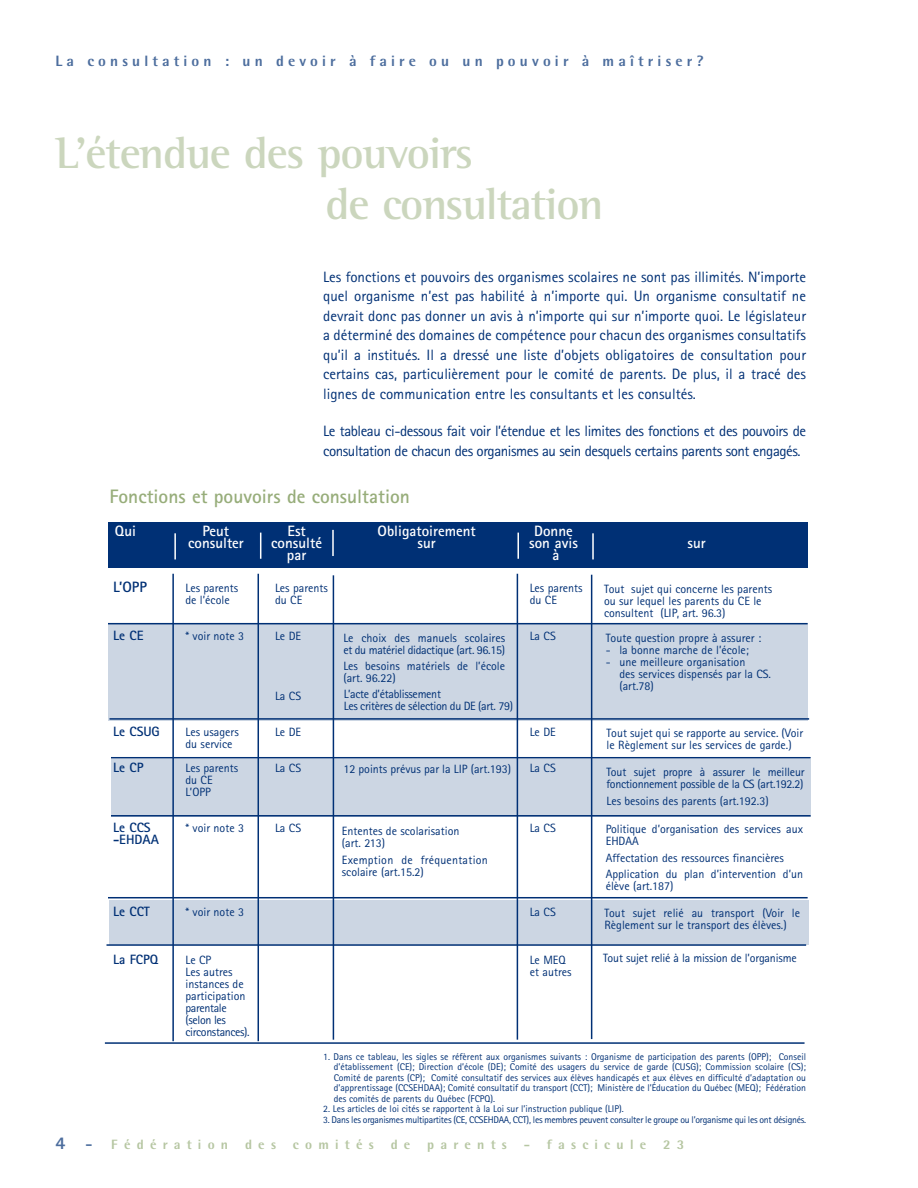
<style>
.page{position:relative;width:918px;height:1188px;background:#fff}
.page>*{position:absolute;margin:0;border:0;box-sizing:border-box;transform-origin:0 0}
.t1{font:700 45px/51px "Rotis Semi Serif";letter-spacing:-.03em;color:#cbd6bd}
.t2{font:700 19.5px "Rotis Sans Serif";color:#97ad7a}
.t3{font:15px/19.5px "Rotis Sans Serif";letter-spacing:-.03em;color:#003075;text-align:justify}
.t4{font:700 15px "Rotis Sans Serif";color:#fff}
.t5{font:800 15px "Rotis Semi Sans";letter-spacing:.28em;color:#4d6e9e}
.t6{font:700 15px "Rotis Sans Serif";color:#003075}
.t7{font:800 13.5px "Rotis Semi Sans";letter-spacing:.46em;color:#b6c6a2}
.t8{font:700 13.5px "Rotis Sans Serif";color:#003075}
.t9{font:12px/12px "Rotis Sans Serif";color:#003075}
.t10{font:12px/12px "Rotis Sans Serif";letter-spacing:-.025em;color:#003075}
.t11{font:12px/12px "Rotis Sans Serif";letter-spacing:-.03em;color:#003075}
.t12{font:12px/12px "Rotis Sans Serif";letter-spacing:.02em;color:#003075}
.t13{font:9.75px/10.5px "Rotis Sans Serif";color:#003075;text-align:justify}
.t14{font:9.75px "Rotis Sans Serif";letter-spacing:-.025em;color:#003075}
.s1{font-size:18px;color:#4d6e9e}
.s2{font-size:15px;color:#4d6e9e}
</style>
<div class="page">
<div style="left:111px;top:760px;width:700px;height:57px;background:#ccd6e3"></div>
<div style="left:110px;top:900px;width:699px;height:45px;background:#ccd6e3"></div>
<div style="left:108px;top:624px;width:700px;height:97px;background:#ccd6e3"></div>
<div style="left:108px;top:522px;width:700px;height:45px;background:#003075"></div>
<hr style="left:108px;top:623px;width:700px;height:1px;background:#003075">
<hr style="left:110px;top:718px;width:699px;height:2px;background:#003075">
<hr style="left:111px;top:757px;width:700px;height:1px;background:#003075">
<hr style="left:111px;top:815px;width:700px;height:2px;background:#003075">
<hr style="left:108px;top:897px;width:700px;height:1px;background:#003075">
<hr style="left:106px;top:944px;width:700px;height:2px;background:#003075">
<hr style="left:592px;top:533px;width:2px;height:26px;background:#fff">
<hr style="left:517px;top:533px;width:2px;height:26px;background:#fff">
<hr style="left:332px;top:530px;width:2px;height:26px;background:#fff">
<svg style="left:260px;top:533px;width:1px;height:26px"></svg>
<hr style="left:174px;top:533px;width:2px;height:26px;background:#fff">
<hr style="left:105px;top:1042px;width:700px;height:2px;background:#003075">
<hr style="left:591px;top:575px;width:1px;height:464px;background:#003075">
<hr style="left:517px;top:574px;width:1px;height:466px;background:#003075">
<hr style="left:333px;top:575px;width:1px;height:465px;background:#003075">
<hr style="left:258px;top:574px;width:1px;height:467px;background:#003075">
<hr style="left:172px;top:574px;width:2px;height:467px;background:#003075">
<p class="t5" style="left:56px;top:55px;width:649px">La consultation : un devoir à faire ou un pouvoir à maîtriser?</p>
<h1 class="t1" style="left:326px;top:132px;width:280px;text-indent:-270px">L’étendue des pouvoirs<br>de consultation</h1>
<p class="t3" style="left:323px;top:269px;width:485px">Les fonctions et pouvoirs des organismes scolaires ne sont pas illimités. N’importe quel organisme n’est pas habilité à n’importe qui. Un organisme consultatif ne devrait donc pas donner un avis à n’importe qui sur n’importe quoi. Le législateur a déterminé des domaines de compétence pour chacun des organismes consultatifs qu’il a institués. Il a dressé une liste d’objets obligatoires de consultation pour certains cas, particulièrement pour le comité de parents. De plus, il a tracé des lignes de communication entre les consultants et les consultés.</p>
<p class="t3" style="left:323px;top:423px;width:485px">Le tableau ci-dessous fait voir l’étendue et les limites des fonctions et des pouvoirs de consultation de chacun des organismes au sein desquels certains parents sont engagés.</p>
<h2 class="t2" style="left:110px;top:489px;width:302px">Fonctions et pouvoirs de consultation</h2>
<p class="t4" style="left:115px;top:526px;width:23px">Qui</p>
<p class="t4" style="left:203px;top:526px;width:28px">Peut</p>
<p class="t4" style="left:288px;top:526px;width:20px">Est</p>
<p class="t4" style="left:378px;top:526px;width:100px">Obligatoirement</p>
<p class="t4" style="left:534px;top:526px;width:40px">Donne</p>
<p class="t4" style="left:188px;top:538px;width:57px">consulter</p>
<p class="t4" style="left:271px;top:538px;width:52px">consulté</p>
<p class="t4" style="left:418px;top:538px;width:20px">sur</p>
<p class="t4" style="left:529px;top:538px;width:50px">son avis</p>
<p class="t4" style="left:688px;top:538px;width:20px">sur</p>
<p class="t4" style="left:287px;top:550px;width:21px">par</p>
<p class="t4" style="left:553px;top:550px;width:8px">à</p>
<p class="t6" style="left:113px;top:582px;width:35px">L’OPP</p>
<p class="t9" style="left:185px;top:584px;width:54px">Les parents</p>
<p class="t9" style="left:275px;top:584px;width:54px">Les parents</p>
<p class="t9" style="left:530px;top:584px;width:54px">Les parents</p>
<p class="t9" style="left:185px;top:596px;width:46px">de l’école</p>
<p class="t9" style="left:275px;top:596px;width:29px">du CE</p>
<p class="t9" style="left:530px;top:596px;width:29px">du CE</p>
<p class="t8" style="left:113px;top:631px;width:32px">Le CE</p>
<p class="t9" style="left:185px;top:632px;width:60px">* voir note 3</p>
<p class="t9" style="left:275px;top:632px;width:28px">Le DE</p>
<p class="t9" style="left:530px;top:632px;width:28px">La CS</p>
<p class="t9" style="left:604px;top:584px;width:170px">Tout sujet qui concerne les parents ou sur lequel les parents du CE le consultent (LIP, art. 96.3)</p>
<p class="t9" style="left:606px;top:633px;width:157px">Toute question propre à assurer :</p>
<p class="t9" style="left:606px;top:645px;width:145px">- la bonne marche de l’école;</p>
<p class="t9" style="left:619px;top:657px;width:153px;text-indent:-13px">- une meilleure organisation<br>des services dispensés par la CS. (art.78)</p>
<p class="t9" style="left:607px;top:728px;width:198px">Tout sujet qui se rapporte au service. (Voir le Règlement sur les services de garde.)</p>
<p class="t10" style="left:343px;top:633px;width:163px">Le choix des manuels scolaires et du matériel didactique (art. 96.15)</p>
<p class="t9" style="left:343px;top:661px;width:163px">Les besoins matériels de l’école (art. 96.22)</p>
<p class="t10" style="left:344px;top:689px;width:171px">L’acte d’établissement<br>Les critères de sélection du DE (art. 79)</p>
<p class="t9" style="left:275px;top:692px;width:28px">La CS</p>
<p class="t8" style="left:113px;top:727px;width:48px">Le CSUG</p>
<p class="t9" style="left:185px;top:728px;width:55px">Les usagers</p>
<p class="t9" style="left:275px;top:728px;width:28px">Le DE</p>
<p class="t9" style="left:530px;top:728px;width:28px">Le DE</p>
<p class="t9" style="left:185px;top:740px;width:49px">du service</p>
<p class="t8" style="left:113px;top:763px;width:32px">Le CP</p>
<p class="t9" style="left:185px;top:764px;width:54px">Les parents</p>
<p class="t9" style="left:275px;top:764px;width:28px">La CS</p>
<p class="t9" style="left:530px;top:764px;width:28px">La CS</p>
<p class="t9" style="left:185px;top:776px;width:29px">du CE<br>L’OPP</p>
<p class="t8" style="left:113px;top:823px;width:39px">Le CCS</p>
<p class="t9" style="left:185px;top:824px;width:60px">* voir note 3</p>
<p class="t9" style="left:275px;top:824px;width:28px">La CS</p>
<p class="t9" style="left:530px;top:824px;width:28px">La CS</p>
<p class="t8" style="left:113px;top:835px;width:47px">-EHDAA</p>
<p class="t9" style="left:343px;top:764px;width:169px">12 points prévus par la LIP (art.193)</p>
<p class="t10" style="left:606px;top:767px;width:200px">Tout sujet propre à assurer le meilleur fonctionnement possible de la CS (art.192.2)</p>
<p class="t9" style="left:606px;top:796px;width:164px">Les besoins des parents (art.192.3)</p>
<p class="t9" style="left:606px;top:825px;width:199px">Politique d’organisation des services aux<br>EHDAA</p>
<p class="t9" style="left:606px;top:851px;width:199px;line-height:16.5px">Affectation des ressources financières<br>Application du plan d’intervention d’un</p>
<p class="t9" style="left:606px;top:882px;width:69px">élève (art.187)</p>
<p class="t9" style="left:342px;top:826px;width:119px">Ententes de scolarisation (art. 213)</p>
<p class="t12" style="left:342px;top:855px;width:147px">Exemption de fréquentation scolaire (art.15.2)</p>
<p class="t8" style="left:113px;top:907px;width:38px">Le CCT</p>
<p class="t9" style="left:185px;top:908px;width:60px">* voir note 3</p>
<p class="t9" style="left:530px;top:908px;width:28px">La CS</p>
<p class="t8" style="left:113px;top:955px;width:47px">La FCPQ</p>
<p class="t9" style="left:185px;top:956px;width:27px">Le CP</p>
<p class="t9" style="left:530px;top:956px;width:38px">Le MEQ</p>
<p class="t9" style="left:185px;top:968px;width:49px">Les autres</p>
<p class="t9" style="left:530px;top:968px;width:43px">et autres</p>
<p class="t11" style="left:185px;top:980px;width:66px">instances de participation parentale (selon les circonstances).</p>
<p class="t9" style="left:604px;top:908px;width:197px">Tout sujet relié au transport (Voir le<br>Règlement sur le transport des élèves.)</p>
<p class="t9" style="left:603px;top:953px;width:195px">Tout sujet relié à la mission de l’organisme</p>
<p class="t13" style="left:334px;top:1052px;width:474px;text-indent:-11px">1. Dans ce tableau, les sigles se réfèrent aux organismes suivants : Organisme de participation des parents (OPP); Conseil d’établissement (CE); Direction d’école (DE); Comité des usagers du service de garde (CUSG); Commission scolaire (CS); Comité de parents (CP); Comité consultatif des services aux élèves handicapés et aux élèves en difficulté d’adaptation ou d’apprentissage (CCSEHDAA); Comité consultatif du transport (CCT); Ministère de l’Éducation du Québec (MEQ); Fédération des comités de parents du Québec (FCPQ).</p>
<p class="t13" style="left:323px;top:1105px;width:302px">2. Les articles de loi cités se rapportent à la Loi sur l’instruction publique (LIP).</p>
<p class="t14" style="left:323px;top:1116px;width:485px">3. Dans les organismes multipartites (CE, CCSEHDAA, CCT), les membres peuvent consulter le groupe ou l’organisme qui les ont désignés.</p>
<p class="t7" style="left:56px;top:1140px;width:630px"><span class="s1">4</span> <span class="s2">-</span> Fédération des comités de parents - fascicule 23</p>
</div>
